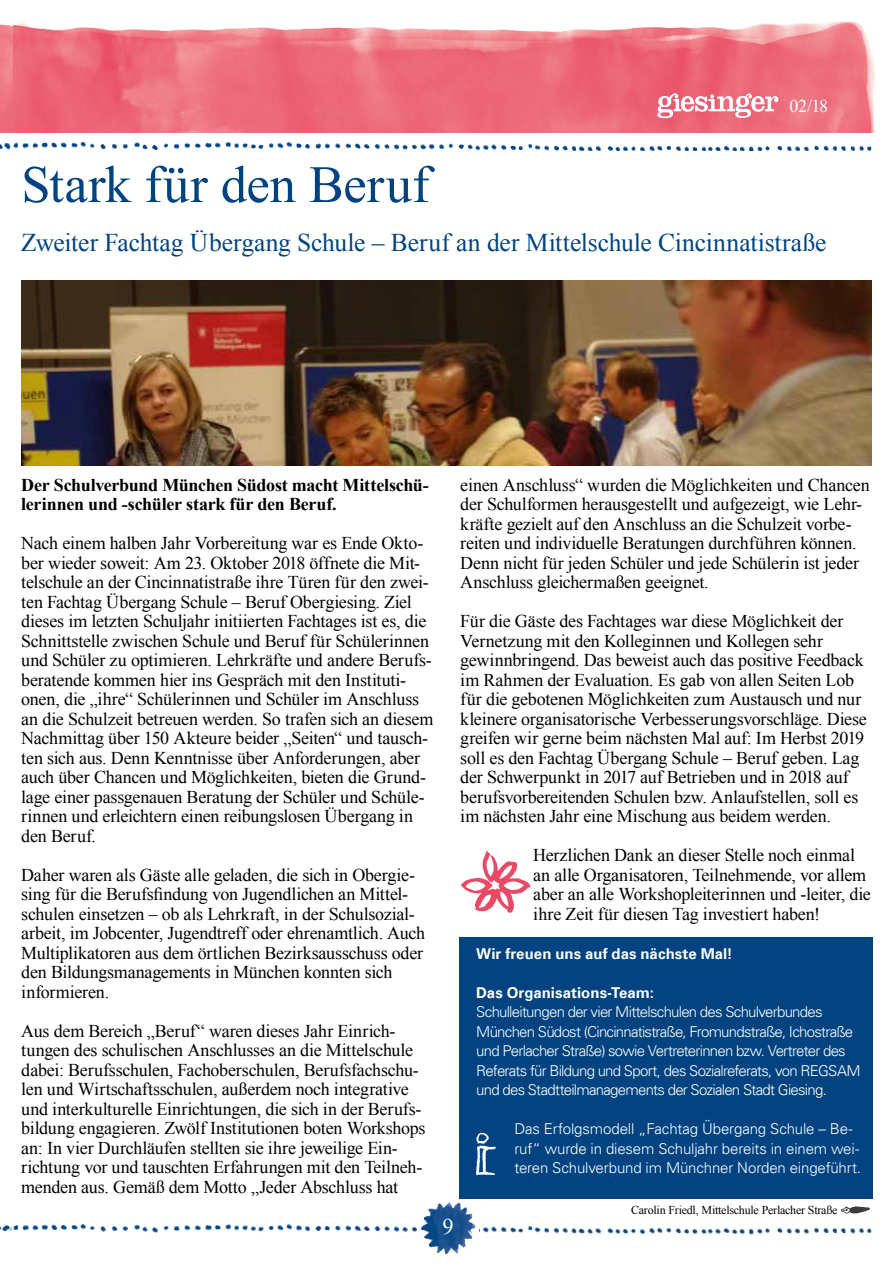
<style>
.page{position:relative;width:893px;height:1263px;background:#fff}
.page>*{position:absolute;margin:0;border:0;box-sizing:border-box;transform-origin:0 0}
.t1{font:52.5px "Times New Roman";color:#004380}
.t2{font:25.5px "Times New Roman";letter-spacing:-.005em;color:#004380}
.t3{font:22.5px "Times New Roman";color:#fff}
.t4{font:18px/19.5px "Times New Roman";letter-spacing:-.01em;color:#000}
.t5{font:700 18px/19.5px "Times New Roman";letter-spacing:-.015em;color:#000}
.t6{font:18px "Times New Roman";color:#fff}
.t7{font:300 15px/19.5px "Univers LT";letter-spacing:-.045em;color:#fff}
.t8{font:300 15px/19.5px "Univers LT";letter-spacing:-.01em;color:#fff}
.t9{font:700 15px "Univers LT";letter-spacing:.005em;color:#fff}
.t10{font:12px "Times New Roman";letter-spacing:-.02em;color:#000}
</style>
<div class="page">
<img style="left:13px;top:1223px;width:859px;height:12px">
<img style="left:418px;top:1202px;width:60px;height:53px">
<img style="left:13px;top:21px;width:862px;height:111px">
<svg style="left:657px;top:93px;width:121px;height:25px"></svg>
<img style="left:13px;top:142px;width:859px;height:9px">
<img style="left:0;top:1224px;width:12px;height:8px">
<img style="left:0;top:24px;width:13px;height:108px">
<svg style="left:0;top:143px;width:11px;height:7px"></svg>
<img style="left:461px;top:850px;width:70px;height:63px">
<img style="left:21px;top:280px;width:851px;height:185px">
<img style="left:840px;top:1206px;width:31px;height:8px">
<div style="left:459px;top:938px;width:414px;height:261px;background:#004380"></div>
<img style="left:475px;top:1132px;width:21px;height:44px">
<p class="t6" style="left:789px;top:94px;width:40px">02/18</p>
<h1 class="t1" style="left:21px;top:149px;width:410px">Stark für den Beruf</h1>
<h2 class="t2" style="left:21px;top:225px;width:807px">Zweiter Fachtag Übergang Schule – Beruf an der Mittelschule Cincinnatistraße</h2>
<p class="t5" style="left:21px;top:474px;width:409px">Der Schulverbund München Südost macht Mittelschü&shy;lerinnen und -schüler stark für den Beruf.</p>
<p class="t4" style="left:21px;top:533px;width:414px">Nach einem halben Jahr Vorbereitung war es Ende Okto&shy;ber wieder soweit: Am 23. Oktober 2018 öffnete die Mit&shy;telschule an der Cincinnatistraße ihre Türen für den zwei&shy;ten Fachtag Übergang Schule – Beruf Obergiesing. Ziel dieses im letzten Schuljahr initiierten Fachtages ist es, die Schnittstelle zwischen Schule und Beruf für Schülerinnen und Schüler zu optimieren. Lehrkräfte und andere Berufs&shy;beratende kommen hier ins Gespräch mit den Instituti&shy;onen, die „ihre“ Schülerinnen und Schüler im Anschluss an die Schulzeit betreuen werden. So trafen sich an diesem Nachmittag über 150 Akteure beider „Seiten“ und tausch&shy;ten sich aus. Denn Kenntnisse über Anforderungen, aber auch über Chancen und Möglichkeiten, bieten die Grund&shy;lage einer passgenauen Beratung der Schüler und Schüle&shy;rinnen und erleichtern einen reibungslosen Übergang in den Beruf.</p>
<p class="t4" style="left:21px;top:865px;width:405px">Daher waren als Gäste alle geladen, die sich in Obergie&shy;sing für die Berufsfindung von Jugendlichen an Mittel&shy;schulen einsetzen – ob als Lehrkraft, in der Schulsozial&shy;arbeit, im Jobcenter, Jugendtreff oder ehrenamtlich. Auch Multiplikatoren aus dem örtlichen Bezirksausschuss oder den Bildungsmanagements in München konnten sich informieren.</p>
<p class="t4" style="left:21px;top:1020px;width:406px">Aus dem Bereich „Beruf“ waren dieses Jahr Einrich&shy;tungen des schulischen Anschlusses an die Mittelschule dabei: Berufsschulen, Fachoberschulen, Berufsfachschu&shy;len und Wirtschaftsschulen, außerdem noch integrative und interkulturelle Einrichtungen, die sich in der Berufs&shy;bildung engagieren. Zwölf Institutionen boten Workshops an: In vier Durchläufen stellten sie ihre jeweilige Ein&shy;richtung vor und tauschten Erfahrungen mit den Teilneh&shy;menden aus. Gemäß dem Motto „Jeder Abschluss hat</p>
<p class="t4" style="left:460px;top:474px;width:411px">einen Anschluss“ wurden die Möglichkeiten und Chancen der Schulformen herausgestellt und aufgezeigt, wie Lehr&shy;kräfte gezielt auf den Anschluss an die Schulzeit vorbe&shy;reiten und individuelle Beratungen durchführen können.<br>Denn nicht für jeden Schüler und jede Schülerin ist jeder Anschluss gleichermaßen geeignet.</p>
<p class="t4" style="left:460px;top:611px;width:408px">Für die Gäste des Fachtages war diese Möglichkeit der Vernetzung mit den Kolleginnen und Kollegen sehr gewinnbringend. Das beweist auch das positive Feedback im Rahmen der Evaluation. Es gab von allen Seiten Lob für die gebotenen Möglichkeiten zum Austausch und nur kleinere organisatorische Verbesserungsvorschläge. Diese greifen wir gerne beim nächsten Mal auf: Im Herbst 2019 soll es den Fachtag Übergang Schule – Beruf geben. Lag der Schwerpunkt in 2017 auf Betrieben und in 2018 auf berufsvorbereitenden Schulen bzw. Anlaufstellen, soll es im nächsten Jahr eine Mischung aus beidem werden.</p>
<p class="t4" style="left:533px;top:845px;width:339px">Herzlichen Dank an dieser Stelle noch einmal an alle Organisatoren, Teilnehmende, vor allem aber an alle Workshopleiterinnen und -leiter, die ihre Zeit für diesen Tag investiert haben!</p>
<p class="t9" style="left:476px;top:945px;width:258px">Wir freuen uns auf das nächste Mal!</p>
<p class="t9" style="left:476px;top:984px;width:179px">Das Organisations-Team:</p>
<p class="t7" style="left:476px;top:1002px;width:386px">Schulleitungen der vier Mittelschulen des Schulverbundes München Südost (Cincinnatistraße, Fromundstraße, Ichostraße und Perlacher Straße) sowie Vertreterinnen bzw. Vertreter des Referats für Bildung und Sport, des Sozialreferats, von REGSAM und des Stadtteilmanagements der Sozialen Stadt Giesing.</p>
<p class="t8" style="left:514px;top:1119px;width:348px">Das Erfolgsmodell „Fachtag Übergang Schule – Be&shy;ruf“ wurde in diesem Schuljahr bereits in einem wei&shy;teren Schulverbund im Münchner Norden eingeführt.</p>
<p class="t3" style="left:442px;top:1211px;width:13px">9</p>
<p class="t10" style="left:631px;top:1202px;width:208px">Carolin Friedl, Mittelschule Perlacher Straße</p>
</div>
